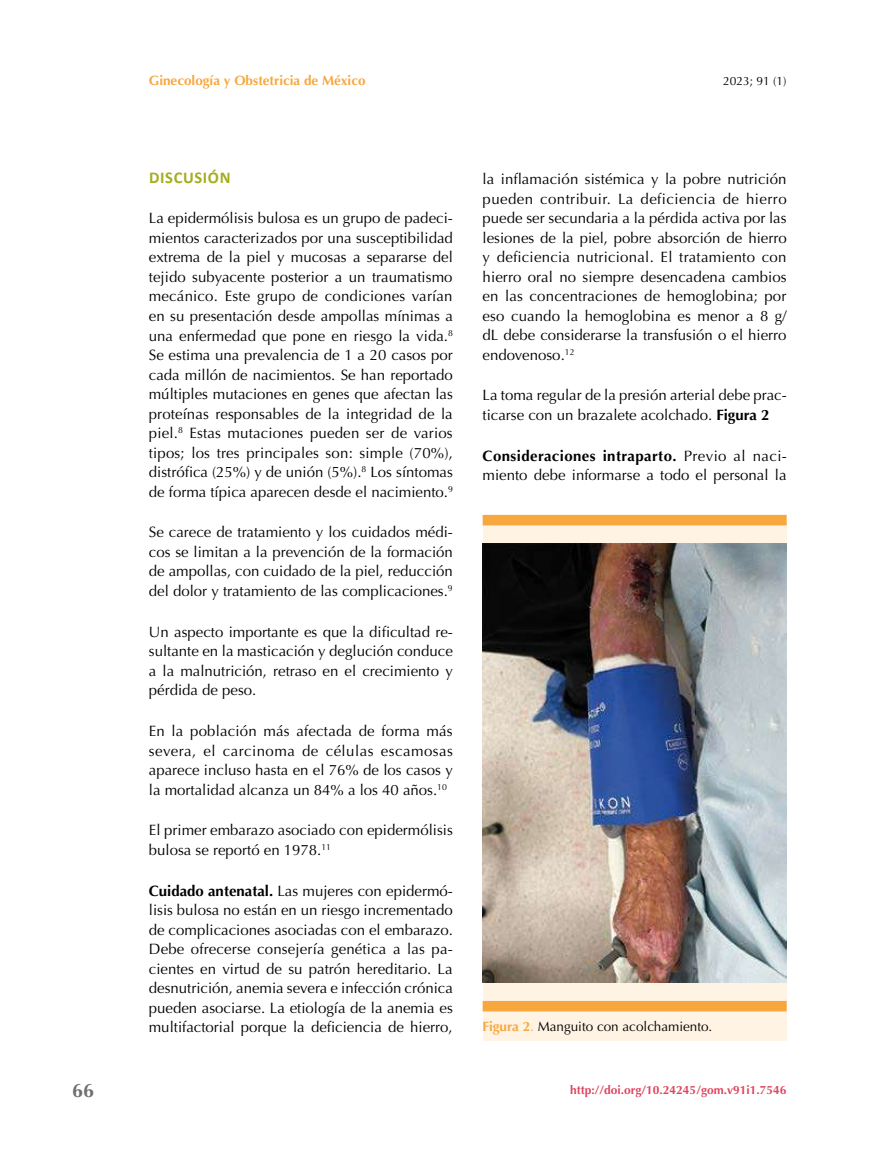
<style>
.page{position:relative;width:893px;height:1149px;background:#fff}
.page>*{position:absolute;margin:0;border:0;box-sizing:border-box;transform-origin:0 0}
.t1{font:700 19.5px "Optima";color:#706f6f}
.t2{font:700 16.5px "Calibri";letter-spacing:.04em;color:#a5ad1d}
.t3{font:15px/19.5px "Optima";color:#000;text-align:justify}
.t4{font:13.5px "Optima";color:#000}
.t5{font:700 13.5px "Optima";color:#f7a73e}
.t6{font:700 12px "Optima";color:#de465f}
.t7{font:12px "Optima";color:#000}
.s1{font-weight:700}
.s2{font-weight:700;color:#f7a73e}
.s3{color:#f7a73e}
</style>
<div class="page">
<div style="left:483px;top:521px;width:304px;height:519px;background:#fff3e4"></div>
<div style="left:483px;top:1000px;width:304px;height:11px;background:#f7a73e"></div>
<div style="left:483px;top:514px;width:304px;height:11px;background:#f7a73e"></div>
<img style="left:483px;top:543px;width:304px;height:439px">
<h1 class="t1" style="left:72px;top:1079px;width:23px">66</h1>
<p class="t5" style="left:149px;top:73px;width:218px">Ginecología y Obstetricia de México</p>
<p class="t7" style="left:723px;top:74px;width:65px">2023; 91 (1)</p>
<p class="t2" style="left:149px;top:166px;width:83px">DISCUSIÓN</p>
<p class="t3" style="left:149px;top:209px;width:306px">La epidermólisis bulosa es un grupo de padeci&shy;mientos caracterizados por una susceptibilidad extrema de la piel y mucosas a separarse del tejido subyacente posterior a un traumatismo mecánico. Este grupo de condiciones varían en su presentación desde ampollas mínimas a una enfermedad que pone en riesgo la vida.<sup>8<br></sup>Se estima una prevalencia de 1 a 20 casos por cada millón de nacimientos. Se han reportado múltiples mutaciones en genes que afectan las proteínas responsables de la integridad de la piel.<sup>8</sup> Estas mutaciones pueden ser de varios tipos; los tres principales son: simple (70%), distrófica (25%) y de unión (5%).<sup>8</sup> Los síntomas de forma típica aparecen desde el nacimiento.<sup>9</sup></p>
<p class="t3" style="left:149px;top:522px;width:306px">Se carece de tratamiento y los cuidados médi&shy;cos se limitan a la prevención de la formación de ampollas, con cuidado de la piel, reducción del dolor y tratamiento de las complicaciones.<sup>9</sup></p>
<p class="t3" style="left:149px;top:622px;width:306px">Un aspecto importante es que la dificultad re&shy;sultante en la masticación y deglución conduce a la malnutrición, retraso en el crecimiento y pérdida de peso.</p>
<p class="t3" style="left:149px;top:721px;width:306px">En la población más afectada de forma más severa, el carcinoma de células escamosas aparece incluso hasta en el 76% de los casos y la mortalidad alcanza un 84% a los 40 años.<sup>10</sup></p>
<p class="t3" style="left:149px;top:820px;width:306px">El primer embarazo asociado con epidermólisis bulosa se reportó en 1978.<sup>11</sup></p>
<p class="t3" style="left:149px;top:880px;width:306px"><span class="s1">Cuidado antenatal.</span> Las mujeres con epidermó&shy;lisis bulosa no están en un riesgo incrementado de complicaciones asociadas con el embarazo.<br>Debe ofrecerse consejería genética a las pa&shy;cientes en virtud de su patrón hereditario. La desnutrición, anemia severa e infección crónica pueden asociarse. La etiología de la anemia es multifactorial porque la deficiencia de hierro,</p>
<p class="t3" style="left:483px;top:169px;width:306px">la inflamación sistémica y la pobre nutrición pueden contribuir. La deficiencia de hierro puede ser secundaria a la pérdida activa por las lesiones de la piel, pobre absorción de hierro y deficiencia nutricional. El tratamiento con hierro oral no siempre desencadena cambios en las concentraciones de hemoglobina; por eso cuando la hemoglobina es menor a 8 g/ dL debe considerarse la transfusión o el hierro endovenoso.<sup>12</sup></p>
<p class="t3" style="left:483px;top:385px;width:306px">La toma regular de la presión arterial debe prac&shy;ticarse con un brazalete acolchado. <span class="s1">Figura 2</span></p>
<p class="t3" style="left:483px;top:446px;width:306px"><span class="s1">Consideraciones intraparto.</span> Previo al naci&shy;miento debe informarse a todo el personal la</p>
<p class="t4" style="left:483px;top:1018px;width:231px"><span class="s2">Figura 2</span><span class="s3">.</span> Manguito con acolchamiento.</p>
<p class="t6" style="left:570px;top:1082px;width:218px">http://doi.org/10.24245/gom.v91i1.7546</p>
</div>
